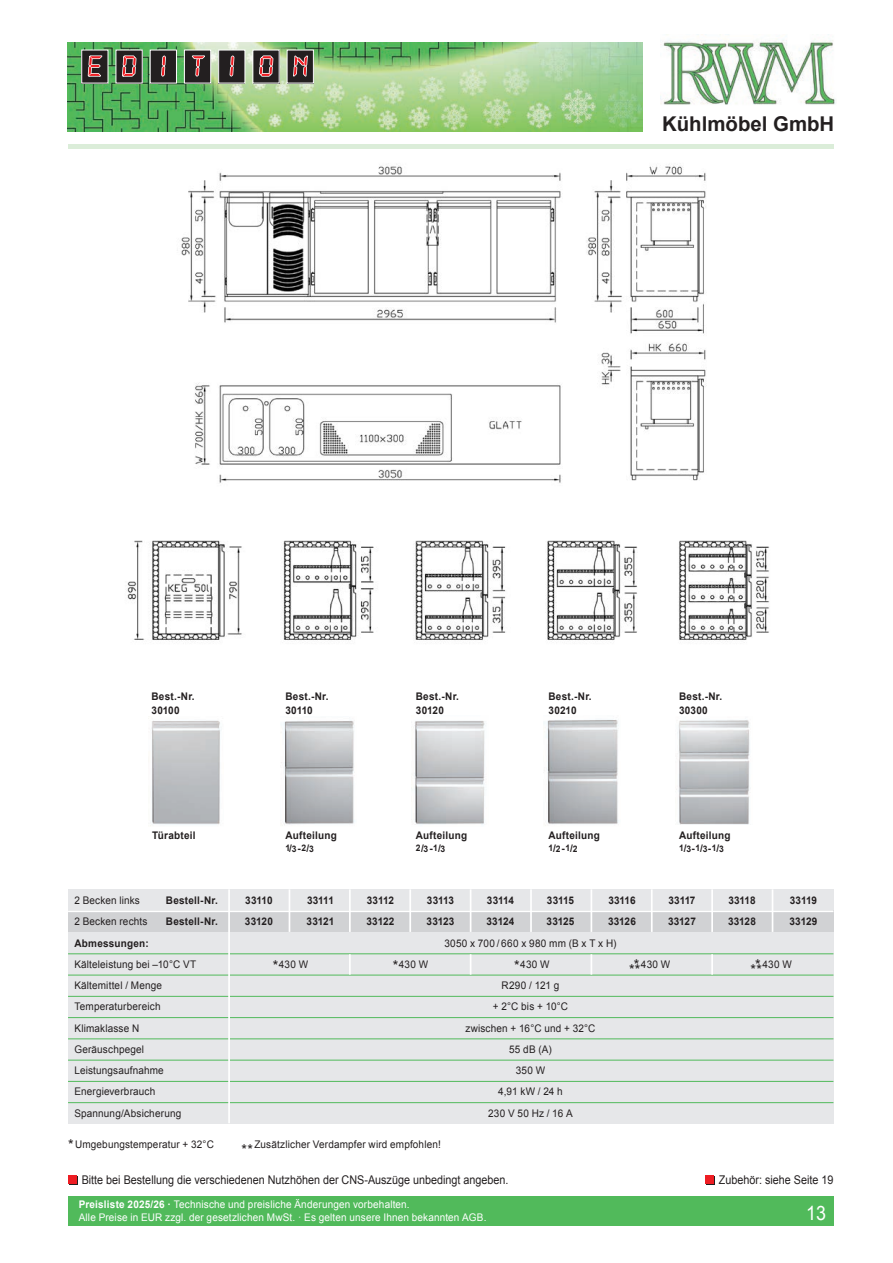
<style>
.page{position:relative;width:893px;height:1263px;background:#fff}
.page>*{position:absolute;margin:0;border:0;box-sizing:border-box;transform-origin:0 0}
.t1{font:700 20.4px "Arial";color:#231f20}
.t2{font:19.8px "Arial";color:#fff;scale:.9 1}
.t3{font:15px "Arial";color:#231f20;scale:.95 1}
.t4{font:12px "Arial";color:#231f20;scale:.9 1}
.t5{font:10.5px "Arial";letter-spacing:.015em;color:#231f20;scale:.95 1}
.t6{font:700 10.5px/13.5px "Arial";letter-spacing:.02em;color:#231f20;scale:.95 1}
.t7{font:10.5px/12.8px "Arial";letter-spacing:.015em;color:#fff;scale:.95 1}
.t8{font:700 9px "Arial";color:#231f20;scale:.95 1}
.s1{font-size:10.5px}
.s2{font-size:15px}
.s3{font-weight:700}
</style>
<div class="page">
<img style="left:661px;top:40px;width:175px;height:65px">
<img style="left:68px;top:43px;width:574px;height:89px">
<hr style="left:68px;top:145px;width:765px;height:4px;background:#dbedd9">
<div style="left:82px;top:50px;width:26px;height:33px;background:#231f20"></div>
<div style="left:81px;top:50px;width:28px;height:34px;border:1px solid #fff"></div>
<div style="left:116px;top:50px;width:26px;height:33px;background:#231f20"></div>
<div style="left:115px;top:50px;width:28px;height:34px;border:1px solid #fff"></div>
<div style="left:150px;top:50px;width:26px;height:33px;background:#231f20"></div>
<div style="left:150px;top:50px;width:27px;height:34px;border:1px solid #fff"></div>
<div style="left:184px;top:50px;width:27px;height:33px;background:#231f20"></div>
<div style="left:184px;top:50px;width:27px;height:34px;border:1px solid #fff"></div>
<div style="left:219px;top:50px;width:26px;height:33px;background:#231f20"></div>
<div style="left:218px;top:50px;width:27px;height:34px;border:1px solid #fff"></div>
<div style="left:253px;top:50px;width:26px;height:33px;background:#231f20"></div>
<div style="left:252px;top:50px;width:28px;height:34px;border:1px solid #fff"></div>
<div style="left:287px;top:50px;width:26px;height:33px;background:#231f20"></div>
<div style="left:287px;top:50px;width:27px;height:34px;border:1px solid #fff"></div>
<svg style="left:87px;top:55px;width:16px;height:22px"></svg>
<svg style="left:122px;top:55px;width:15px;height:22px"></svg>
<svg style="left:161px;top:55px;width:5px;height:22px"></svg>
<svg style="left:191px;top:55px;width:14px;height:22px"></svg>
<svg style="left:229px;top:55px;width:6px;height:22px"></svg>
<svg style="left:259px;top:55px;width:15px;height:22px"></svg>
<svg style="left:293px;top:55px;width:15px;height:22px"></svg>
<div style="left:68px;top:1196px;width:765px;height:30px;background:#51ba5b"></div>
<svg style="left:69px;top:1176px;width:9px;height:8px"></svg>
<div style="left:68px;top:1175px;width:9px;height:8px;background:#ee1d23"></div>
<svg style="left:706px;top:1176px;width:9px;height:8px"></svg>
<div style="left:705px;top:1175px;width:9px;height:8px;background:#ee1d23"></div>
<img style="left:150px;top:720px;width:71px;height:106px">
<img style="left:281px;top:720px;width:74px;height:105px">
<img style="left:414px;top:721px;width:71px;height:104px">
<img style="left:544px;top:720px;width:75px;height:106px">
<img style="left:676px;top:720px;width:74px;height:105px">
<img style="left:181px;top:165px;width:525px;height:318px">
<img style="left:127px;top:540px;width:643px;height:101px">
<div style="left:68px;top:889px;width:765px;height:22px;background:#e6e7e9"></div>
<div style="left:68px;top:911px;width:765px;height:21px;background:#d1d2d4"></div>
<div style="left:68px;top:932px;width:765px;height:191px;background:#e6e7e9"></div>
<hr style="left:68px;top:953px;width:765px;height:1px;background:#51ba5b">
<hr style="left:68px;top:910px;width:765px;height:2px;background:#fff">
<hr style="left:68px;top:975px;width:765px;height:1px;background:#51ba5b">
<hr style="left:68px;top:996px;width:765px;height:1px;background:#51ba5b">
<hr style="left:68px;top:1017px;width:765px;height:1px;background:#51ba5b">
<hr style="left:68px;top:1038px;width:765px;height:1px;background:#51ba5b">
<hr style="left:68px;top:1060px;width:765px;height:1px;background:#51ba5b">
<hr style="left:68px;top:1081px;width:765px;height:1px;background:#51ba5b">
<hr style="left:68px;top:1102px;width:765px;height:1px;background:#51ba5b">
<hr style="left:228px;top:889px;width:2px;height:234px;background:#fff">
<hr style="left:349px;top:954px;width:2px;height:21px;background:#fff">
<svg style="left:470px;top:954px;width:1px;height:20px"></svg>
<hr style="left:590px;top:954px;width:2px;height:21px;background:#fff">
<hr style="left:711px;top:954px;width:2px;height:21px;background:#fff">
<hr style="left:289px;top:889px;width:1px;height:43px;background:#fff">
<hr style="left:349px;top:889px;width:2px;height:43px;background:#fff">
<hr style="left:409px;top:889px;width:2px;height:43px;background:#fff">
<hr style="left:470px;top:889px;width:1px;height:43px;background:#fff">
<hr style="left:530px;top:889px;width:2px;height:43px;background:#fff">
<hr style="left:590px;top:889px;width:2px;height:43px;background:#fff">
<hr style="left:651px;top:889px;width:2px;height:43px;background:#fff">
<hr style="left:711px;top:889px;width:2px;height:43px;background:#fff">
<hr style="left:772px;top:889px;width:1px;height:43px;background:#fff">
<h1 class="t1" style="left:662px;top:111px;width:174px">Kühlmöbel GmbH</h1>
<p class="t6" style="left:152px;top:690px;width:47px">Best.-Nr.<br>30100</p>
<p class="t6" style="left:152px;top:829px;width:47px">Türabteil</p>
<p class="t6" style="left:285px;top:690px;width:47px">Best.-Nr.<br>30110</p>
<p class="t6" style="left:285px;top:829px;width:56px">Aufteilung</p>
<p class="t8" style="left:285px;top:842px;width:31px">1<span class="s1">/</span>3<span class="s1">-</span>2<span class="s1">/</span>3</p>
<p class="t6" style="left:416px;top:690px;width:47px">Best.-Nr.<br>30120</p>
<p class="t6" style="left:416px;top:829px;width:56px">Aufteilung</p>
<p class="t8" style="left:416px;top:842px;width:33px">2<span class="s1">/</span>3<span class="s1">-</span>1<span class="s1">/</span>3</p>
<p class="t6" style="left:548px;top:690px;width:47px">Best.-Nr.<br>30210</p>
<p class="t6" style="left:548px;top:829px;width:56px">Aufteilung</p>
<p class="t8" style="left:548px;top:842px;width:32px">1<span class="s1">/</span>2<span class="s1">-</span>1<span class="s1">/</span>2</p>
<p class="t6" style="left:679px;top:690px;width:47px">Best.-Nr.<br>30300</p>
<p class="t6" style="left:679px;top:829px;width:56px">Aufteilung</p>
<p class="t8" style="left:679px;top:842px;width:49px">1<span class="s1">/</span>3<span class="s1">-</span>1<span class="s1">/</span>3<span class="s1">-</span>1<span class="s1">/</span>3</p>
<p class="t5" style="left:74px;top:893px;width:70px">2 Becken links</p>
<p class="t6" style="left:166px;top:894px;width:56px">Bestell-Nr.</p>
<p class="t6" style="left:245px;top:894px;width:30px">33110</p>
<p class="t6" style="left:307px;top:894px;width:30px">33111</p>
<p class="t6" style="left:367px;top:894px;width:30px">33112</p>
<p class="t6" style="left:427px;top:894px;width:30px">33113</p>
<p class="t6" style="left:487px;top:894px;width:30px">33114</p>
<p class="t6" style="left:547px;top:894px;width:30px">33115</p>
<p class="t6" style="left:608px;top:894px;width:30px">33116</p>
<p class="t6" style="left:668px;top:894px;width:30px">33117</p>
<p class="t6" style="left:728px;top:894px;width:30px">33118</p>
<p class="t6" style="left:790px;top:894px;width:30px">33119</p>
<p class="t5" style="left:74px;top:915px;width:78px">2 Becken rechts</p>
<p class="t6" style="left:166px;top:915px;width:56px">Bestell-Nr.</p>
<p class="t6" style="left:245px;top:915px;width:31px">33120</p>
<p class="t6" style="left:307px;top:915px;width:31px">33121</p>
<p class="t6" style="left:366px;top:915px;width:31px">33122</p>
<p class="t6" style="left:427px;top:915px;width:31px">33123</p>
<p class="t6" style="left:486px;top:915px;width:31px">33124</p>
<p class="t6" style="left:547px;top:915px;width:31px">33125</p>
<p class="t6" style="left:608px;top:915px;width:31px">33126</p>
<p class="t6" style="left:668px;top:915px;width:31px">33127</p>
<p class="t6" style="left:728px;top:915px;width:31px">33128</p>
<p class="t6" style="left:789px;top:915px;width:31px">33129</p>
<p class="t6" style="left:74px;top:936px;width:80px">Abmessungen:</p>
<p class="t5" style="left:444px;top:936px;width:183px">3050 x 700 / 660 x 980 mm (B x T x H)</p>
<p class="t5" style="left:74px;top:957px;width:130px">Kälteleistung bei –10°C VT</p>
<p class="t5" style="left:273px;top:957px;width:39px"><span class="s2">*</span>430 W</p>
<p class="t5" style="left:393px;top:957px;width:39px"><span class="s2">*</span>430 W</p>
<p class="t5" style="left:514px;top:957px;width:39px"><span class="s2">*</span>430 W</p>
<h3 class="t3" style="left:629px;top:960px;width:14px">** *</h3>
<p class="t5" style="left:641px;top:957px;width:32px">430 W</p>
<h3 class="t3" style="left:750px;top:960px;width:14px">** *</h3>
<p class="t5" style="left:762px;top:957px;width:32px">430 W</p>
<p class="t5" style="left:74px;top:978px;width:94px">Kältemittel / Menge</p>
<p class="t5" style="left:501px;top:978px;width:62px">R290 / 121 g</p>
<p class="t5" style="left:74px;top:1000px;width:92px">Temperaturbereich</p>
<p class="t5" style="left:493px;top:1000px;width:81px">+ 2°C bis + 10°C</p>
<p class="t5" style="left:74px;top:1021px;width:70px">Klimaklasse N</p>
<p class="t5" style="left:465px;top:1021px;width:138px">zwischen + 16°C und + 32°C</p>
<p class="t5" style="left:74px;top:1042px;width:75px">Geräuschpegel</p>
<p class="t5" style="left:509px;top:1042px;width:46px">55 dB (A)</p>
<p class="t5" style="left:74px;top:1064px;width:96px">Leistungsaufnahme</p>
<p class="t5" style="left:516px;top:1064px;width:32px">350 W</p>
<p class="t5" style="left:74px;top:1085px;width:87px">Energieverbrauch</p>
<p class="t5" style="left:498px;top:1085px;width:70px">4,91 kW / 24 h</p>
<p class="t5" style="left:74px;top:1106px;width:114px">Spannung/Absicherung</p>
<p class="t5" style="left:488px;top:1106px;width:90px">230 V 50 Hz / 16 A</p>
<p class="t5" style="left:68px;top:1137px;width:155px"><span class="s2">*</span>Umgebungstemperatur + 32°C</p>
<p class="t5" style="left:242px;top:1137px;width:211px"><span class="s2">**</span>Zusätzlicher Verdampfer wird empfohlen!</p>
<p class="t4" style="left:82px;top:1172px;width:476px">Bitte bei Bestellung die verschiedenen Nutzhöhen der CNS-Auszüge unbedingt angeben.</p>
<p class="t4" style="left:719px;top:1172px;width:129px">Zubehör: siehe Seite 19</p>
<p class="t7" style="left:79px;top:1198px;width:431px"><span class="s3">Preisliste 2025/26 ·</span> Technische und preisliche Änderungen vorbehalten.<br>Alle Preise in EUR zzgl. der gesetzlichen MwSt. · Es gelten unsere Ihnen bekannten AGB.</p>
<h2 class="t2" style="left:806px;top:1200px;width:24px">13</h2>
</div>
